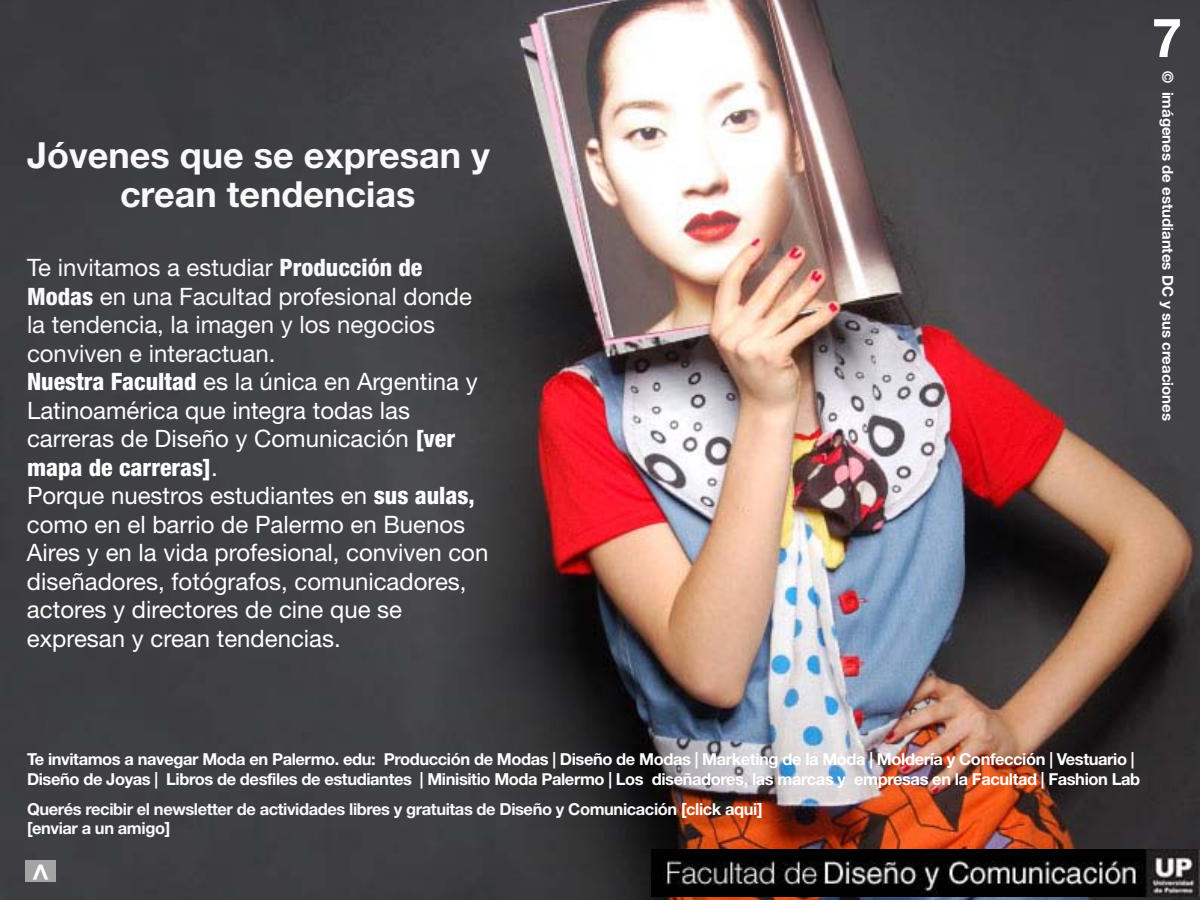
<style>
.page{position:relative;width:1200px;height:900px;background:#fff}
.page>*{position:absolute;margin:0;border:0;box-sizing:border-box;transform-origin:0 0}
.t1{font:700 54px "Helvetica Neue";color:#fff}
.t2{font:700 36px/39px "Helvetica Neue";color:#f9f9f9;text-align:center}
.t3{font:700 29.7px "Helvetica Neue";color:#fff}
.t4{font:24px/28.5px "Helvetica Neue";color:#fff}
.t5{font:700 16.5px/19.5px "Helvetica Neue";letter-spacing:-.025em;color:#fff}
.t6{font:700 16.5px/19.5px "Helvetica Neue";letter-spacing:-.025em;color:#f9f9f9}
.t7{font:700 15px "Helvetica Neue";color:#fff}
.s1{color:#f9f9f9}
.s2{font-weight:800;font-stretch:condensed;color:#f9f9f9}
.s3{font-weight:800;font-stretch:condensed}
</style>
<div class="page">
<img style="left:0;top:0;width:1200px;height:900px">
<img style="left:651px;top:849px;width:549px;height:48px">
<div style="left:26px;top:861px;width:30px;height:21px;background:#a5a4a4"></div>
<h2 class="t2" style="left:27px;top:134px;width:464px">Jóvenes que se expresan y crean tendencias</h2>
<p class="t4" style="left:27px;top:253px;width:463px"><span class="s1">Te invitamos a estudiar</span> <span class="s2">Producción de Modas</span> <span class="s1">en una Facultad profesional donde la tendencia, la imagen y los negocios conviven e interactuan.<br></span><span class="s3">Nuestra Facultad</span> es la única en Argentina y Latinoamérica que integra todas las carreras de Diseño y Comunicación <span class="s3">[ver mapa de carreras]</span>.<br>Porque nuestros estudiantes en <span class="s3">sus aulas, </span>como en el barrio de Palermo en Buenos Aires y en la vida profesional, conviven con diseñadores, fotógrafos, comunicadores, actores y directores de cine que se expresan y crean tendencias.</p>
<h1 class="t1" style="left:1152px;top:4px;width:32px">7</h1>
<p class="t7" style="left:1177px;top:71px;width:351px;rotate:90deg">© imágenes de estudiantes DC y sus creaciones</p>
<p class="t5" style="left:27px;top:749px;width:1115px">Te invitamos a navegar Moda en Palermo. edu: Producción de Modas | Diseño de Modas | Marketing de la Moda | Moldería y Confección | Vestuario |<br>Diseño de Joyas | Libros de desfiles de estudiantes | Minisitio Moda Palermo | Los diseñadores, las marcas y empresas en la Facultad | Fashion Lab</p>
<p class="t6" style="left:27px;top:799px;width:737px">Querés recibir el newsletter de actividades libres y gratuitas de Diseño y Comunicación [click aqui] [enviar a un amigo]</p>
<p class="t3" style="left:19px;top:881px;width:19px;rotate:-90deg">&gt;</p>
</div>
